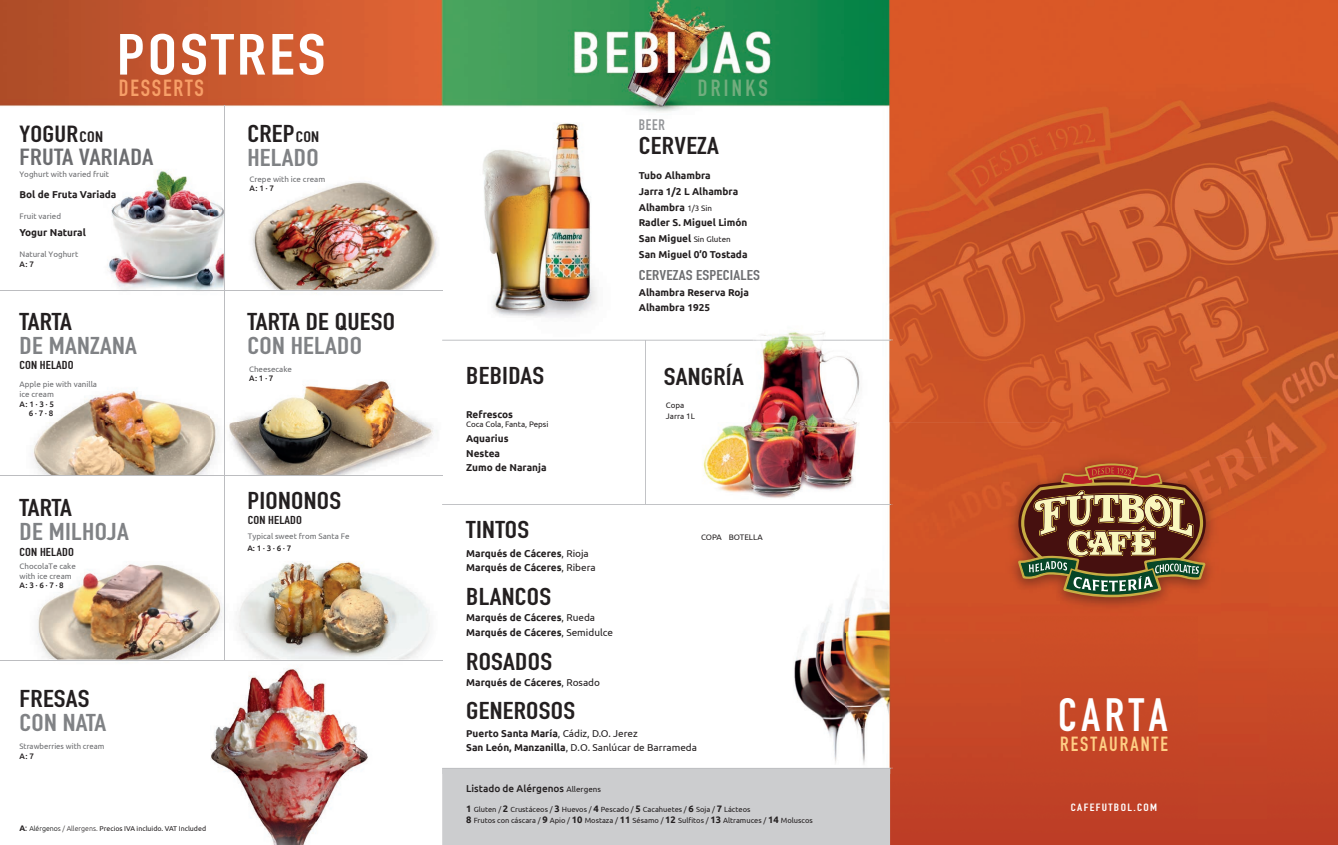
<style>
.page{position:relative;width:1338px;height:845px;background:#fff}
.page>*{position:absolute;margin:0;border:0;box-sizing:border-box;transform-origin:0 0}
.t1{font:700 57px "DIN Condensed";letter-spacing:.045em;color:#fff;scale:1.2 1}
.t2{font:700 46px "DIN Condensed";letter-spacing:.1em;color:#fff}
.t3{font:700 24px/49.3px "DIN Condensed";letter-spacing:.01em;color:#231f20;scale:1.2 1}
.t4{font:700 24px/24px "DIN Condensed";letter-spacing:.01em;color:#808285;scale:1.2 1}
.t5{font:700 23px/23px "DIN Condensed";letter-spacing:.01em;color:#6c6d70;scale:1.2 1}
.t6{font:700 23px "DIN Condensed";letter-spacing:.08em;color:#f79f68}
.t7{font:700 23px "DIN Condensed";letter-spacing:.14em;color:#72ad7e}
.t8{font:700 20.2px "DIN Condensed";letter-spacing:.1em;color:#fecf85}
.t9{font:700 15px "DIN Condensed";color:#939598}
.t10{font:700 14px "DIN Condensed";letter-spacing:.01em;color:#6c6d70;scale:1.2 1}
.t11{font:700 11.4px "DIN Condensed";letter-spacing:.01em;color:#231f20;scale:1.2 1}
.t12{font:700 10.4px "DIN Condensed";letter-spacing:.11em;color:#fff;scale:1.2 1}
.t13{font:700 10px/15.7px "Ubuntu";color:#231f20}
.t14{font:10px/14.7px "Ubuntu";color:#231f20}
.t15{font:500 10px "Ubuntu";color:#231f20}
.t16{font:8px/9.6px "Ubuntu";color:#6c6d70}
.t17{font:500 8px/9.6px "Ubuntu";color:#231f20;text-align:right}
.t18{font:8px "Ubuntu";color:#231f20}
.t19{font:8px "Ubuntu";color:#6c6d70;scale:.96 1}
.t20{font:7.5px/11.3px "Ubuntu";color:#231f20}
.t21{font:7px "Ubuntu";color:#231f20}
.s1{color:#231f20}
.s2{font-size:15px;color:#231f20}
.s3{font-weight:700;font-size:8.1px}
.s4{font-size:8.1px}
.s5{font-weight:300;color:#000001}
.s6{font-weight:300}
.s7{font-weight:400;font-size:8px}
.s8{font-weight:400}
.s9{font-weight:700}
.s10{font-weight:700;font-size:9.4px}
</style>
<div class="page">
<img style="left:0;top:0;width:1268px;height:422px">
<img style="left:1268px;top:0;width:70px;height:845px">
<img style="left:32px;top:422px;width:813px;height:211px">
<img style="left:845px;top:422px;width:176px;height:352px">
<img style="left:1021px;top:422px;width:247px;height:35px">
<img style="left:1197px;top:457px;width:71px;height:388px">
<img style="left:1021px;top:615px;width:176px;height:230px">
<img style="left:37px;top:633px;width:385px;height:212px">
<img style="left:794px;top:633px;width:51px;height:130px">
<div style="left:890px;top:774px;width:131px;height:71px;background:#bf4026"></div>
<img style="left:442px;top:768px;width:451px;height:1px">
<img style="left:442px;top:340px;width:451px;height:1px">
<img style="left:442px;top:504px;width:451px;height:1px">
<img style="left:645px;top:340px;width:1px;height:164px">
<hr style="left:224px;top:105px;width:1px;height:555px;background:#bcbdc0">
<hr style="left:0;top:290px;width:442px;height:1px;background:#bcbdc0">
<hr style="left:0;top:475px;width:442px;height:1px;background:#bcbdc0">
<hr style="left:0;top:660px;width:442px;height:1px;background:#bcbdc0">
<img style="left:1003px;top:451px;width:218px;height:164px">
<svg style="left:1018px;top:463px;width:188px;height:134px;background:#8c5d3c"></svg>
<h1 class="t1" style="left:117px;top:16px;width:175px">POSTRES</h1>
<h3 class="t6" style="left:119px;top:73px;width:87px">DESSERTS</h3>
<h3 class="t5" style="left:20px;top:122px;width:113px"><span class="s1">YOGUR</span><span class="s2">CON<br></span>FRUTA VARIADA</h3>
<p class="t16" style="left:20px;top:169px;width:91px">Yoghurt with varied fruit</p>
<p class="t13" style="left:20px;top:186px;width:99px">Bol de Fruta Variada</p>
<p class="t16" style="left:20px;top:211px;width:43px">Fruit varied</p>
<p class="t13" style="left:20px;top:224px;width:68px">Yogur Natural</p>
<p class="t16" style="left:20px;top:249px;width:60px">Natural Yoghurt</p>
<p class="t17" style="left:20px;top:259px;width:16px">A: 7</p>
<h3 class="t3" style="left:20px;top:297px;width:45px">TARTA</h3>
<h3 class="t4" style="left:20px;top:334px;width:99px">DE MANZANA</h3>
<p class="t11" style="left:20px;top:357px;width:47px">CON HELADO</p>
<p class="t16" style="left:20px;top:379px;width:79px">Apple pie with vanilla ice cream</p>
<p class="t17" style="left:20px;top:398px;width:36px">A: 1 · 3 · 5<br>6 · 7 · 8</p>
<h3 class="t3" style="left:20px;top:482px;width:45px">TARTA</h3>
<h3 class="t4" style="left:20px;top:519px;width:93px">DE MILHOJA</h3>
<p class="t11" style="left:20px;top:544px;width:47px">CON HELADO</p>
<p class="t16" style="left:20px;top:561px;width:58px">ChocolaTe cake with ice cream</p>
<p class="t17" style="left:20px;top:580px;width:46px">A: 3 · 6 · 7 · 8</p>
<h3 class="t3" style="left:20px;top:674px;width:60px">FRESAS</h3>
<h3 class="t4" style="left:20px;top:710px;width:74px">CON NATA</h3>
<p class="t19" style="left:20px;top:741px;width:90px">Strawberries with cream</p>
<p class="t17" style="left:20px;top:751px;width:16px">A: 7</p>
<p class="t21" style="left:20px;top:824px;width:188px"><span class="s3">A</span><span class="s4">:</span> <span class="s5">Alérgeno</span><span class="s6">s / Allergens.</span> Precios IVA incluido. VAT Included</p>
<h3 class="t4" style="left:247px;top:121px;width:61px"><span class="s1">CREP</span><span class="s2">CON<br></span>HELADO</h3>
<p class="t16" style="left:249px;top:174px;width:77px">Crepe with ice cream</p>
<p class="t17" style="left:249px;top:183px;width:26px">A: 1 · 7</p>
<h3 class="t3" style="left:247px;top:297px;width:125px">TARTA DE QUESO</h3>
<h3 class="t4" style="left:247px;top:334px;width:97px">CON HELADO</h3>
<p class="t16" style="left:249px;top:363px;width:45px">Cheesecake</p>
<p class="t17" style="left:249px;top:373px;width:26px">A: 1 · 7</p>
<h3 class="t3" style="left:247px;top:475px;width:80px">PIONONOS</h3>
<p class="t11" style="left:248px;top:512px;width:47px">CON HELADO</p>
<p class="t16" style="left:248px;top:531px;width:103px">Typical sweet from Santa Fe</p>
<p class="t17" style="left:247px;top:542px;width:45px">A: 1 · 3 · 6 · 7</p>
<h3 class="t7" style="left:698px;top:73px;width:71px">DRINKS</h3>
<h3 class="t9" style="left:639px;top:115px;width:28px">BEER</h3>
<h3 class="t3" style="left:639px;top:121px;width:68px">CERVEZA</h3>
<p class="t13" style="left:639px;top:168px;width:110px">Tubo Alhambra<br>Jarra 1/2 L Alhambra<br>Alhambra <span class="s7">1/3 Sin<br></span>Radler S. Miguel Limón<br>San Miguel <span class="s7">Sin Gluten<br></span>San Miguel 0’0 Tostada</p>
<h3 class="t10" style="left:639px;top:265px;width:102px">CERVEZAS ESPECIALES</h3>
<p class="t13" style="left:639px;top:284px;width:112px">Alhambra Reserva Roja<br>Alhambra 1925</p>
<h3 class="t3" style="left:466px;top:351px;width:67px">BEBIDAS</h3>
<h3 class="t3" style="left:664px;top:352px;width:68px">SANGRÍA</h3>
<p class="t18" style="left:666px;top:400px;width:20px">Copa</p>
<p class="t13" style="left:466px;top:406px;width:48px">Refrescos</p>
<p class="t18" style="left:666px;top:412px;width:31px">Jarra 1L</p>
<p class="t18" style="left:466px;top:419px;width:84px">Coca Cola, Fanta, Pepsi</p>
<p class="t13" style="left:466px;top:431px;width:82px;line-height:14.7px">Aquarius<br>Nestea<br>Zumo de Naranja</p>
<h3 class="t3" style="left:466px;top:505px;width:54px">TINTOS</h3>
<p class="t13" style="left:466px;top:545px;width:131px;line-height:14.7px">Marqués de Cáceres<span class="s8">, Rioja<br></span>Marqués de Cáceres<span class="s8">, Ribera</span></p>
<h3 class="t3" style="left:466px;top:572px;width:72px">BLANCOS</h3>
<p class="t13" style="left:466px;top:610px;width:148px;line-height:14.7px">Marqués de Cáceres<span class="s8">, Rueda<br></span>Marqués de Cáceres<span class="s8">, Semidulce</span></p>
<h3 class="t3" style="left:466px;top:637px;width:92px">ROSADOS<br>GENEROSOS</h3>
<p class="t13" style="left:466px;top:674px;width:135px">Marqués de Cáceres<span class="s8">, Rosado</span></p>
<p class="t18" style="left:701px;top:532px;width:63px">COPA BOTELLA</p>
<p class="t14" style="left:466px;top:725px;width:232px"><span class="s9">Puerto Santa María</span>, Cádiz, D.O. Jerez<br><span class="s9">San León, Manzanilla</span>, D.O. Sanlúcar de Barrameda</p>
<p class="t15" style="left:466px;top:782px;width:136px">Listado de Alérgenos <span class="s7">Allergens</span></p>
<p class="t20" style="left:466px;top:803px;width:348px"><span class="s10">1</span> Gluten / <span class="s10">2</span> Crustáceos / <span class="s10">3</span> Huevos / <span class="s10">4</span> Pescado / <span class="s10">5</span> Cacahuetes / <span class="s10">6</span> Soja / <span class="s10">7</span> Lácteos<br><span class="s10">8</span> Frutos con cáscara / <span class="s10">9</span> Apio / <span class="s10">10</span> Mostaza / <span class="s10">11</span> Sésamo / <span class="s10">12</span> Sulfitos / <span class="s10">13</span> Altramuces / <span class="s10">14</span> Moluscos</p>
<h2 class="t2" style="left:1058px;top:684px;width:111px">CARTA</h2>
<h3 class="t8" style="left:1060px;top:731px;width:109px">RESTAURANTE</h3>
<p class="t12" style="left:1071px;top:800px;width:74px">CAFEFUTBOL.COM</p>
</div>
